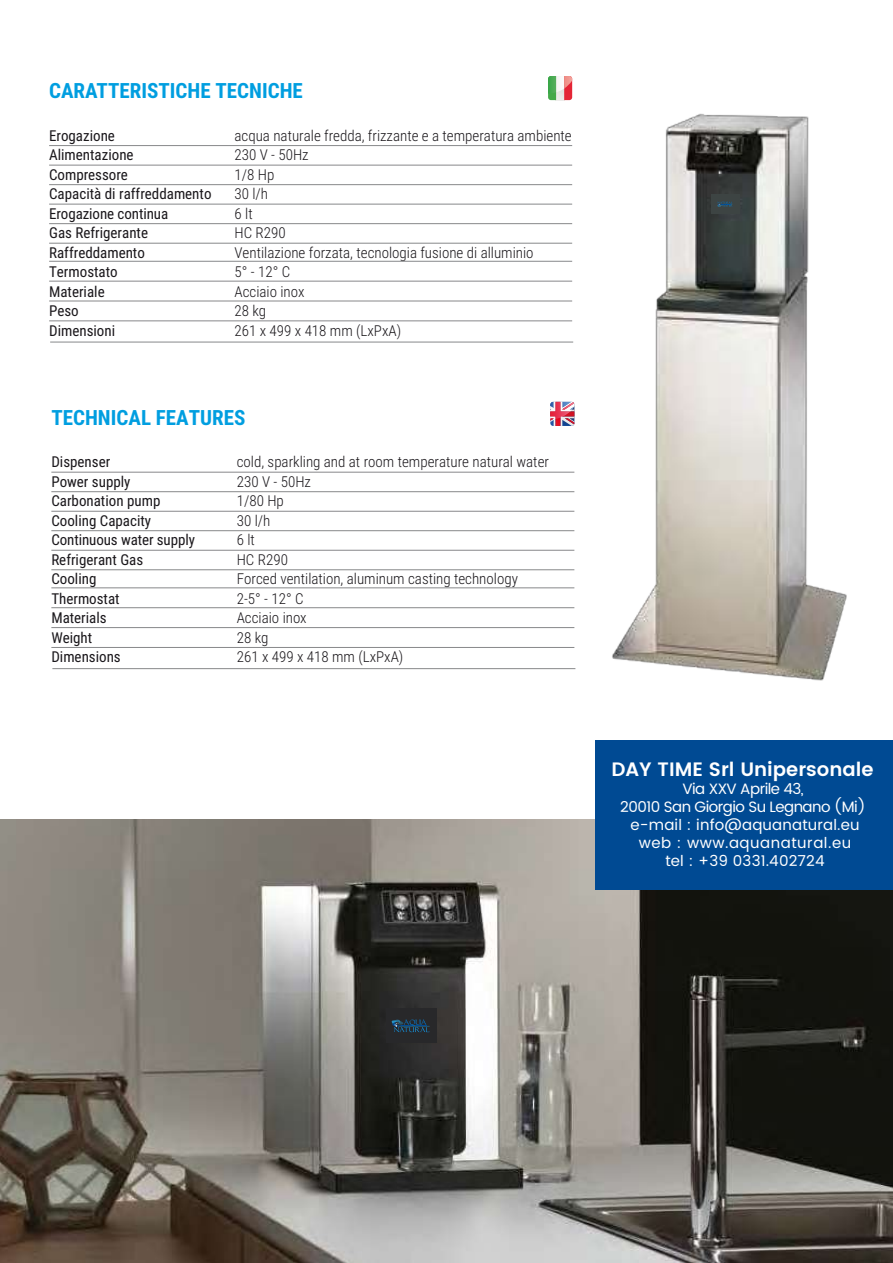
<style>
.page{position:relative;width:893px;height:1263px;background:#fff}
.page>*{position:absolute;margin:0;border:0;box-sizing:border-box;transform-origin:0 0}
.t1{font:700 21px "Roboto Condensed";color:#009ee0}
.t2{font:600 19.35px "Poppins";color:#fff}
.t3{font:300 15px/19.5px "Roboto Condensed";color:#1a171b}
.t4{font:15px/19.5px "Roboto Condensed";color:#1a171b}
.t5{font:15px/18px "Poppins";letter-spacing:.01em;color:#fff;text-align:center}
</style>
<div class="page">
<hr style="left:49px;top:145px;width:523px;height:1px;background:#87888a">
<hr style="left:49px;top:165px;width:523px;height:1px;background:#87888a">
<hr style="left:49px;top:184px;width:523px;height:1px;background:#87888a">
<hr style="left:49px;top:223px;width:523px;height:1px;background:#87888a">
<hr style="left:49px;top:261px;width:523px;height:1px;background:#87888a">
<hr style="left:49px;top:301px;width:523px;height:1px;background:#87888a">
<svg style="left:548px;top:76px;width:24px;height:24px"></svg>
<hr style="left:49px;top:243px;width:523px;height:1px;background:#87888a">
<hr style="left:49px;top:281px;width:523px;height:1px;background:#87888a">
<hr style="left:49px;top:204px;width:523px;height:1px;background:#87888a">
<hr style="left:49px;top:320px;width:523px;height:1px;background:#87888a">
<hr style="left:50px;top:342px;width:523px;height:1px;background:#87888a">
<hr style="left:51px;top:472px;width:523px;height:1px;background:#87888a">
<hr style="left:51px;top:491px;width:523px;height:1px;background:#87888a">
<hr style="left:51px;top:511px;width:523px;height:1px;background:#87888a">
<hr style="left:51px;top:550px;width:523px;height:1px;background:#87888a">
<hr style="left:51px;top:587px;width:523px;height:1px;background:#87888a">
<hr style="left:51px;top:627px;width:523px;height:1px;background:#87888a">
<hr style="left:51px;top:569px;width:523px;height:1px;background:#87888a">
<hr style="left:51px;top:607px;width:523px;height:1px;background:#87888a">
<hr style="left:51px;top:530px;width:523px;height:1px;background:#87888a">
<hr style="left:51px;top:647px;width:523px;height:1px;background:#87888a">
<hr style="left:52px;top:668px;width:523px;height:1px;background:#87888a">
<svg style="left:550px;top:402px;width:24px;height:24px"></svg>
<img style="left:0;top:819px;width:893px;height:444px">
<img style="left:612px;top:113px;width:235px;height:568px">
<div style="left:386px;top:1008px;width:51px;height:34px;background:#28282a"></div>
<div style="left:711px;top:195px;width:28px;height:19px;background:#3d4443"></div>
<svg style="left:717px;top:202px;width:15px;height:5px"></svg>
<div style="left:596px;top:740px;width:297px;height:149px;background:#004a93"></div>
<svg style="left:392px;top:1019px;width:38px;height:13px"></svg>
<h1 class="t1" style="left:49px;top:76px;width:255px">CARATTERISTICHE TECNICHE</h1>
<p class="t4" style="left:49px;top:125px;width:164px">Erogazione<br>Alimentazione<br>Compressore<br>Capacità di raffreddamento<br>Erogazione continua<br>Gas Refrigerante<br>Raffreddamento<br>Termostato<br>Materiale<br>Peso<br>Dimensioni</p>
<p class="t3" style="left:235px;top:125px;width:339px">acqua naturale fredda, frizzante e a temperatura ambiente<br>230 V - 50Hz<br>1/8 Hp<br>30 l/h<br>6 lt<br>HC R290<br>Ventilazione forzata, tecnologia fusione di alluminio<br>5° - 12° C<br>Acciaio inox<br>28 kg<br>261 x 499 x 418 mm (LxPxA)</p>
<h1 class="t1" style="left:51px;top:402px;width:196px">TECHNICAL FEATURES</h1>
<p class="t4" style="left:51px;top:452px;width:145px">Dispenser<br>Power supply<br>Carbonation pump<br>Cooling Capacity<br>Continuous water supply<br>Refrigerant Gas<br>Cooling<br>Thermostat<br>Materials<br>Weight<br>Dimensions</p>
<p class="t3" style="left:237px;top:452px;width:314px">cold, sparkling and at room temperature natural water<br>230 V - 50Hz<br>1/80 Hp<br>30 l/h<br>6 lt<br>HC R290<br>Forced ventilation, aluminum casting technology<br>2-5° - 12° C<br>Acciaio inox<br>28 kg<br>261 x 499 x 418 mm (LxPxA)</p>
<p class="t2" style="left:611px;top:755px;width:264px">DAY TIME Srl Unipersonale</p>
<p class="t5" style="left:620px;top:780px;width:247px">Via XXV Aprile 43,<br>20010 San Giorgio Su Legnano (Mi) e-mail : info@aquanatural.eu web : www.aquanatural.eu<br>tel : +39 0331.402724</p>
</div>
